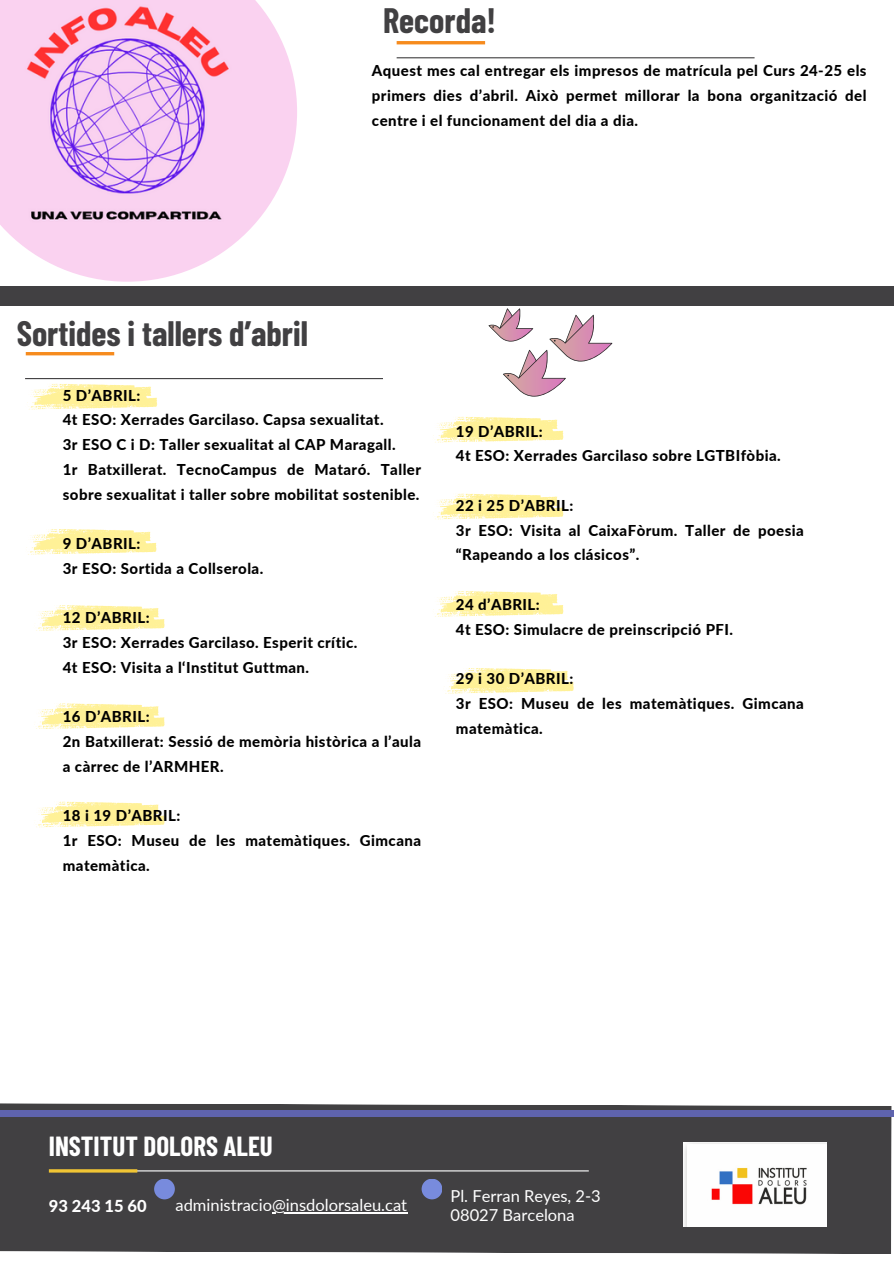
<style>
.page{position:relative;width:894px;height:1264px;background:#fff}
.page>*{position:absolute;margin:0;border:0;box-sizing:border-box;transform-origin:0 0}
.t1{font:700 34.5px "Barlow Condensed";color:#414042}
.t2{font:700 27px "Barlow Condensed";color:#fff}
.t3{font:16.5px/19.2px "Lato";color:#fff}
.t4{font:800 16.5px "Lato";color:#fff}
.t5{font:800 15px/24.8px "Lato";letter-spacing:.03em;color:#000}
</style>
<div class="page">
<div style="left:0;top:286px;width:893px;height:20px;background:#414042"></div>
<div style="left:0;top:1103px;width:891px;height:151px;background:#414042"></div>
<div style="left:0;top:1109px;width:893px;height:7px;background:#5e63ad"></div>
<hr style="left:25px;top:378px;width:358px;height:1px;background:#414042">
<hr style="left:26px;top:352px;width:88px;height:3px;background:#f68b1e">
<hr style="left:51px;top:1170px;width:537px;height:1px;background:#fff">
<hr style="left:49px;top:1169px;width:88px;height:3px;background:#f0c534">
<img style="left:0;top:0;width:297px;height:282px">
<img style="left:683px;top:1142px;width:143px;height:83px">
<div style="left:154px;top:1178px;width:21px;height:21px;background:#788bdd;border-radius:50%"></div>
<div style="left:421px;top:1178px;width:21px;height:21px;background:#788bdd;border-radius:50%"></div>
<hr style="left:396px;top:57px;width:358px;height:1px;background:#414042">
<hr style="left:396px;top:41px;width:89px;height:3px;background:#f68b1e">
<svg style="left:488px;top:308px;width:124px;height:89px"></svg>
<svg style="left:27px;top:384px;width:130px;height:25px"></svg>
<svg style="left:36px;top:605px;width:129px;height:26px"></svg>
<svg style="left:36px;top:703px;width:129px;height:26px"></svg>
<svg style="left:36px;top:801px;width:129px;height:26px"></svg>
<svg style="left:447px;top:668px;width:127px;height:25px"></svg>
<svg style="left:433px;top:493px;width:130px;height:26px"></svg>
<svg style="left:433px;top:417px;width:130px;height:25px"></svg>
<svg style="left:26px;top:529px;width:131px;height:25px"></svg>
<svg style="left:433px;top:591px;width:130px;height:25px"></svg>
<hr style="left:272px;top:1211px;width:135px;height:2px;background:#fff">
<h1 class="t1" style="left:383px;top:-2px;width:115px">Recorda!</h1>
<p class="t5" style="left:372px;top:58px;width:496px;text-align:justify">Aquest mes cal entregar els impresos de matrícula pel Curs 24-25 els primers dies d’abril. Això permet millorar la bona organització del centre i el funcionament del dia a dia.</p>
<h1 class="t1" style="left:17px;top:311px;width:292px">Sortides i tallers d’abril</h1>
<p class="t5" style="left:63px;top:382px;width:360px">5 D’ABRIL:<br>4t ESO: Xerrades Garcilaso. Capsa sexualitat.<br>3r ESO C i D: Taller sexualitat al CAP Maragall.<br>1r Batxillerat. TecnoCampus de Mataró. Taller sobre sexualitat i taller sobre mobilitat sostenible.</p>
<p class="t5" style="left:63px;top:531px;width:202px">9 D’ABRIL:<br>3r ESO: Sortida a Collserola.</p>
<p class="t5" style="left:63px;top:605px;width:296px">12 D’ABRIL:<br>3r ESO: Xerrades Garcilaso. Esperit crític.<br>4t ESO: Visita a l‘Institut Guttman.</p>
<p class="t5" style="left:63px;top:704px;width:360px">16 D’ABRIL:<br>2n Batxillerat: Sessió de memòria històrica a l’aula a càrrec de l’ARMHER.</p>
<p class="t5" style="left:63px;top:803px;width:360px">18 i 19 D’ABRIL:<br>1r ESO: Museu de les matemàtiques. Gimcana matemàtica.</p>
<p class="t5" style="left:456px;top:418px;width:326px">19 D’ABRIL:<br>4t ESO: Xerrades Garcilaso sobre LGTBIfòbia.</p>
<p class="t5" style="left:456px;top:492px;width:349px">22 i 25 D’ABRIL:<br>3r ESO: Visita al CaixaFòrum. Taller de poesia “Rapeando a los clásicos”.</p>
<p class="t5" style="left:456px;top:591px;width:279px">24 d’ABRIL:<br>4t ESO: Simulacre de preinscripció PFI.</p>
<p class="t5" style="left:456px;top:666px;width:349px">29 i 30 D’ABRIL:<br>3r ESO: Museu de les matemàtiques. Gimcana matemàtica.</p>
<h2 class="t2" style="left:49px;top:1128px;width:225px">INSTITUT DOLORS ALEU</h2>
<p class="t4" style="left:49px;top:1195px;width:99px">93 243 15 60</p>
<p class="t3" style="left:175px;top:1194px;width:233px">administracio@insdolorsaleu.cat</p>
<p class="t3" style="left:450px;top:1186px;width:152px">Pl. Ferran Reyes, 2-3<br>08027 Barcelona</p>
</div>
